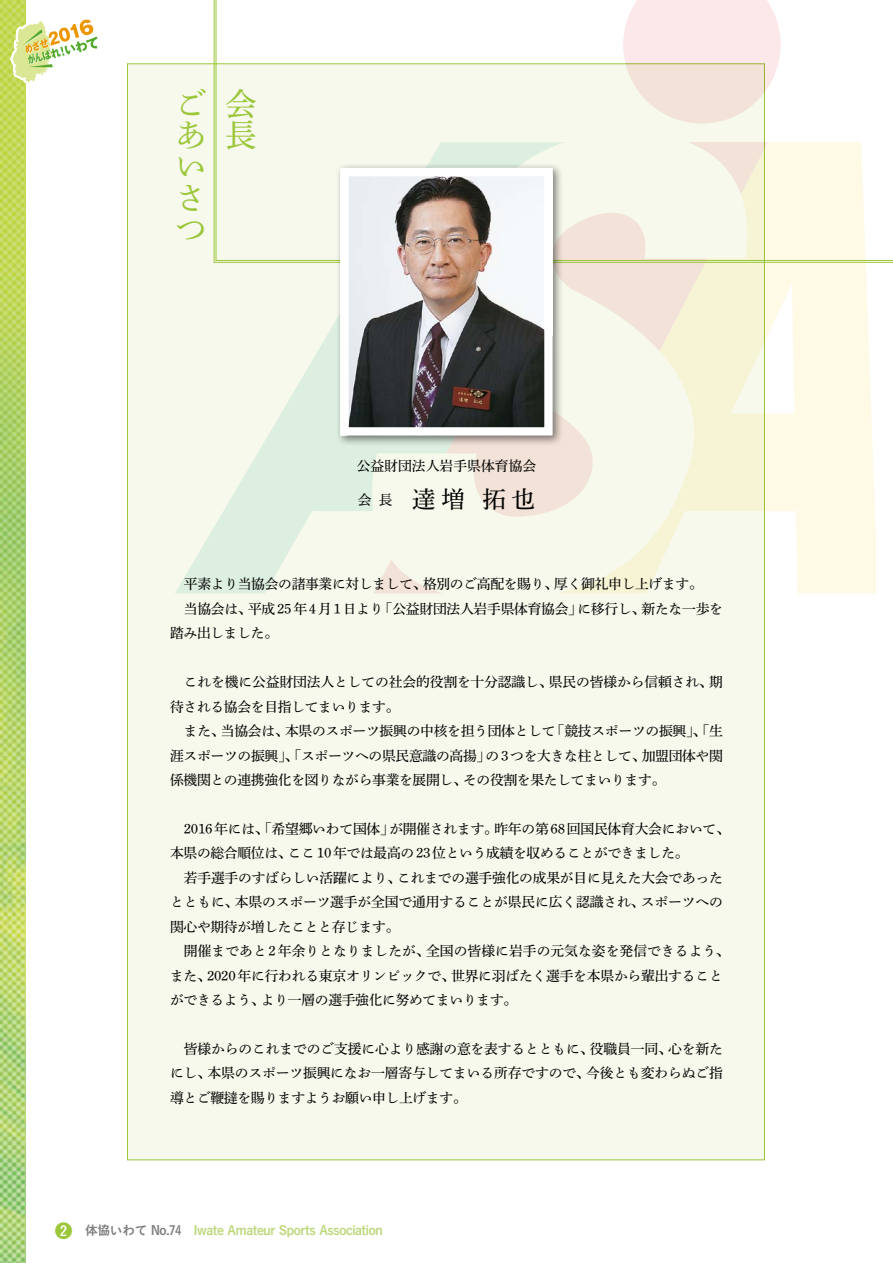
<style>
.page{position:relative;width:893px;height:1263px;background:#fff}
.page>*{position:absolute;margin:0;border:0;box-sizing:border-box;transform-origin:0 0}
.t1{font:55.65px "Shin Go Pro";letter-spacing:-.03em;color:#000}
.t2{font:31.95px/31px "Shuei Min Pro M";color:#9cc73b}
.t3{font:23.4px "Shuei Min Pro M";color:#000}
.t4{font:19.2px "Koburina Go Std W6";color:#9cc73b}
.t5{font:13.8px/24.5px "Shuei Min Pro M";letter-spacing:-.02em;color:#000}
.t6{font:13.8px "Shuei Min Pro M";color:#000}
.t7{font:12.75px "Koburina Go Std W6";letter-spacing:-.025em;color:#bcd87a}
.s1{font-size:13.8px;color:#fff}
.s2{color:#7c7d7e}
</style>
<div class="page">
<div style="left:127px;top:63px;width:638px;height:1097px;background:#f6f9ec;border:1px solid #9cc73b"></div>
<svg style="left:175px;top:323px;width:271px;height:270px"></svg>
<svg style="left:374px;top:559px;width:69px;height:34px"></svg>
<svg style="left:446px;top:447px;width:109px;height:70px"></svg>
<svg style="left:555px;top:263px;width:320px;height:330px"></svg>
<svg style="left:564px;top:263px;width:144px;height:88px"></svg>
<svg style="left:213px;top:0;width:680px;height:263px"></svg>
<div style="left:335px;top:163px;width:229px;height:284px;background:#000;opacity:.5"></div>
<img style="left:350px;top:178px;width:193px;height:248px">
<div style="left:340px;top:168px;width:213px;height:268px;border:9px solid #fff"></div>
<img style="left:0;top:0;width:26px;height:1263px">
<svg style="left:9px;top:17px;width:89px;height:68px"></svg>
<h2 class="t2" style="left:175px;top:87px;width:32px">ごあいさつ</h2>
<h2 class="t2" style="left:225px;top:87px;width:33px">会長</h2>
<p class="t6" style="left:357px;top:456px;width:181px">公益財団法人岩手県体育協会</p>
<h3 class="t3" style="left:358px;top:483px;width:179px"><sup>会</sup> <sup>長</sup> 達増 拓也</h3>
<p class="t5" style="left:184px;top:571px;width:520px">平素より当協会の諸事業に対しまして、格別のご高配を賜り、厚く御礼申し上げます。</p>
<p class="t5" style="left:184px;top:596px;width:541px">当協会は、平成25年4月1日より「公益財団法人岩手県体育協会」に移行し、新たな一歩を</p>
<p class="t5" style="left:170px;top:620px;width:110px">踏み出しました。</p>
<p class="t5" style="left:170px;top:669px;width:554px;text-indent:14px">これを機に公益財団法人としての社会的役割を十分認識し、県民の皆様から信頼され、期待される協会を目指してまいります。</p>
<p class="t5" style="left:170px;top:718px;width:554px;text-align:justify;text-indent:14px">また、当協会は、本県のスポーツ振興の中核を担う団体として「競技スポーツの振興」、「生涯スポーツの振興」、「スポーツへの県民意識の高揚」の3つを大きな柱として、加盟団体や関係機関との連携強化を図りながら事業を展開し、その役割を果たしてまいります。</p>
<p class="t5" style="left:170px;top:816px;width:561px;text-indent:14px">2016年には、「希望郷いわて国体」が開催されます。昨年の第68回国民体育大会において、本県の総合順位は、ここ10年では最高の23位という成績を収めることができました。</p>
<p class="t5" style="left:170px;top:865px;width:554px;text-align:justify;text-indent:14px">若手選手のすばらしい活躍により、これまでの選手強化の成果が目に見えた大会であったとともに、本県のスポーツ選手が全国で通用することが県民に広く認識され、スポーツへの関心や期待が増したことと存じます。</p>
<p class="t5" style="left:170px;top:938px;width:561px;text-indent:14px">開催まであと 2 年余りとなりましたが、全国の皆様に岩手の元気な姿を発信できるよう、また、2020年に行われる東京オリンピックで、世界に羽ばたく選手を本県から輩出することができるよう、より一層の選手強化に努めてまいります。</p>
<p class="t5" style="left:170px;top:1036px;width:554px;text-align:justify;text-indent:14px">皆様からのこれまでのご支援に心より感謝の意を表するとともに、役職員一同、心を新たにし、本県のスポーツ振興になお一層寄与してまいる所存ですので、今後とも変わらぬご指導とご鞭撻を賜りますようお願い申し上げます。</p>
<h1 class="t1" style="left:172px;top:610px;width:705px">公益財団法人岩手県体育協会</h1>
<h3 class="t4" style="left:54px;top:1215px;width:21px">●<span class="s1">2</span></h3>
<p class="t7" style="left:85px;top:1220px;width:299px"><span class="s2">体協いわて No.74　</span>Iwate Amateur Sports Association</p>
</div>
